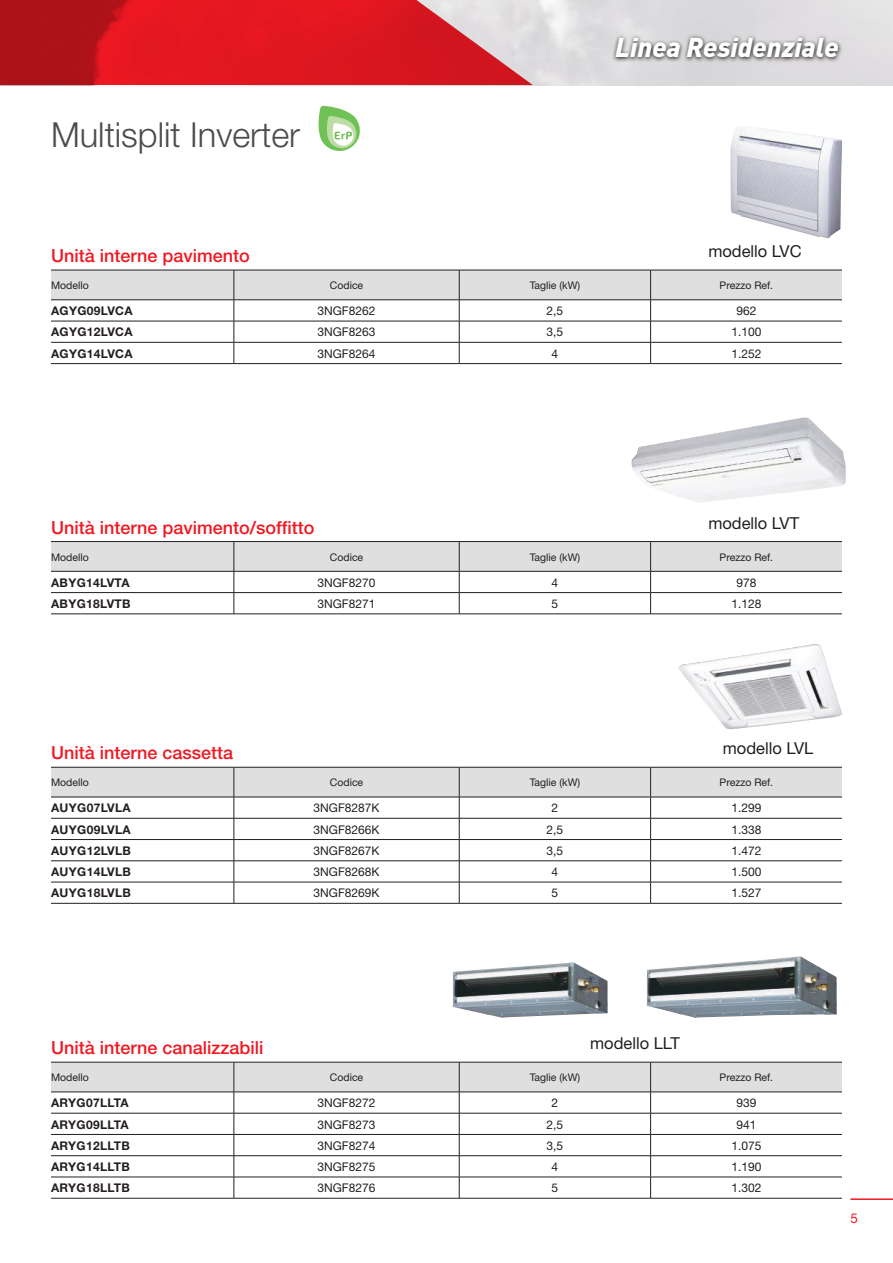
<style>
.page{position:relative;width:893px;height:1263px;background:#fff}
.page>*{position:absolute;margin:0;border:0;box-sizing:border-box;transform-origin:0 0}
.t1{font:300 34.5px "Helvetica Neue";color:#4e4b4c}
.t2{font:italic 900 27px "DIN";color:#fff}
.t3{font:500 18px "Helvetica Neue";color:#ef1923}
.t4{font:16.5px "Helvetica Neue";color:#241f1f}
.t5{font:13.5px "Helvetica Neue";color:#ef1923}
.t6{font:12px "Helvetica Neue";color:#241f1f}
.t7{font:700 12px "Helvetica Neue";letter-spacing:.03em;color:#241f1f}
.t8{font:10.5px "Helvetica Neue";color:#241f1f}
</style>
<div class="page">
<svg style="left:318px;top:106px;width:42px;height:45px"></svg>
<hr style="left:51px;top:363px;width:183px;height:1px;background:#241f1f">
<hr style="left:234px;top:363px;width:225px;height:1px;background:#241f1f">
<hr style="left:459px;top:363px;width:192px;height:1px;background:#241f1f">
<hr style="left:651px;top:363px;width:191px;height:1px;background:#241f1f">
<svg style="left:51px;top:271px;width:791px;height:92px"></svg>
<hr style="left:51px;top:270px;width:183px;height:1px;background:#241f1f">
<hr style="left:234px;top:270px;width:225px;height:1px;background:#241f1f">
<hr style="left:459px;top:270px;width:192px;height:1px;background:#241f1f">
<hr style="left:651px;top:270px;width:191px;height:1px;background:#241f1f">
<img style="left:730px;top:126px;width:112px;height:112px">
<hr style="left:51px;top:614px;width:183px;height:1px;background:#241f1f">
<hr style="left:234px;top:614px;width:225px;height:1px;background:#241f1f">
<hr style="left:459px;top:614px;width:192px;height:1px;background:#241f1f">
<hr style="left:651px;top:614px;width:191px;height:1px;background:#241f1f">
<svg style="left:51px;top:542px;width:791px;height:72px"></svg>
<hr style="left:51px;top:541px;width:183px;height:1px;background:#241f1f">
<hr style="left:234px;top:541px;width:225px;height:1px;background:#241f1f">
<hr style="left:459px;top:541px;width:192px;height:1px;background:#241f1f">
<hr style="left:651px;top:541px;width:191px;height:1px;background:#241f1f">
<img style="left:632px;top:417px;width:214px;height:85px">
<hr style="left:51px;top:1198px;width:183px;height:1px;background:#241f1f">
<hr style="left:234px;top:1198px;width:225px;height:1px;background:#241f1f">
<hr style="left:459px;top:1198px;width:192px;height:1px;background:#241f1f">
<hr style="left:651px;top:1198px;width:191px;height:1px;background:#241f1f">
<svg style="left:51px;top:1063px;width:791px;height:135px"></svg>
<hr style="left:51px;top:1062px;width:183px;height:1px;background:#241f1f">
<hr style="left:234px;top:1062px;width:225px;height:1px;background:#241f1f">
<hr style="left:459px;top:1062px;width:192px;height:1px;background:#241f1f">
<hr style="left:651px;top:1062px;width:191px;height:1px;background:#241f1f">
<img style="left:453px;top:962px;width:155px;height:56px">
<img style="left:647px;top:956px;width:190px;height:62px">
<hr style="left:51px;top:903px;width:183px;height:1px;background:#241f1f">
<hr style="left:234px;top:903px;width:225px;height:1px;background:#241f1f">
<hr style="left:459px;top:903px;width:192px;height:1px;background:#241f1f">
<hr style="left:651px;top:903px;width:191px;height:1px;background:#241f1f">
<svg style="left:51px;top:768px;width:791px;height:135px"></svg>
<hr style="left:51px;top:767px;width:183px;height:1px;background:#241f1f">
<hr style="left:234px;top:767px;width:225px;height:1px;background:#241f1f">
<hr style="left:459px;top:767px;width:192px;height:1px;background:#241f1f">
<hr style="left:651px;top:767px;width:191px;height:1px;background:#241f1f">
<img style="left:678px;top:644px;width:164px;height:85px">
<svg style="left:612px;top:34px;width:231px;height:29px;background:#a09e9f"></svg>
<svg style="left:0;top:0;width:533px;height:85px;background:#d52b34"></svg>
<hr style="left:850px;top:1198px;width:43px;height:2px;background:#ef1923">
<h1 class="t1" style="left:51px;top:113px;width:251px">Multisplit Inverter</h1>
<h2 class="t2" style="left:615px;top:30px;width:225px">Linea Residenziale</h2>
<h3 class="t4" style="left:708px;top:242px;width:95px">modello LVC</h3>
<h3 class="t3" style="left:51px;top:245px;width:200px">Unità interne pavimento</h3>
<p class="t8" style="left:51px;top:279px;width:39px">Modello</p>
<p class="t8" style="left:330px;top:279px;width:35px">Codice</p>
<p class="t8" style="left:530px;top:279px;width:52px">Taglie (kW)</p>
<p class="t8" style="left:720px;top:279px;width:55px">Prezzo Ref.</p>
<p class="t7" style="left:51px;top:303px;width:83px">AGYG09LVCA</p>
<p class="t6" style="left:318px;top:304px;width:60px">3NGF8262</p>
<p class="t6" style="left:547px;top:304px;width:18px">2,5</p>
<p class="t6" style="left:736px;top:304px;width:22px">962</p>
<p class="t7" style="left:51px;top:325px;width:83px">AGYG12LVCA</p>
<p class="t6" style="left:318px;top:325px;width:60px">3NGF8263</p>
<p class="t6" style="left:547px;top:325px;width:18px">3,5</p>
<p class="t6" style="left:731px;top:325px;width:32px">1.100</p>
<p class="t7" style="left:51px;top:346px;width:83px">AGYG14LVCA</p>
<p class="t6" style="left:318px;top:346px;width:60px">3NGF8264</p>
<p class="t6" style="left:552px;top:346px;width:8px">4</p>
<p class="t6" style="left:731px;top:346px;width:32px">1.252</p>
<h3 class="t4" style="left:708px;top:514px;width:92px">modello LVT</h3>
<h3 class="t3" style="left:51px;top:516px;width:265px">Unità interne pavimento/soffitto</h3>
<p class="t8" style="left:51px;top:550px;width:39px">Modello</p>
<p class="t8" style="left:330px;top:550px;width:35px">Codice</p>
<p class="t8" style="left:530px;top:550px;width:52px">Taglie (kW)</p>
<p class="t8" style="left:720px;top:550px;width:55px">Prezzo Ref.</p>
<p class="t7" style="left:51px;top:575px;width:80px">ABYG14LVTA</p>
<p class="t6" style="left:318px;top:575px;width:60px">3NGF8270</p>
<p class="t6" style="left:552px;top:575px;width:8px">4</p>
<p class="t6" style="left:736px;top:575px;width:22px">978</p>
<p class="t7" style="left:51px;top:596px;width:81px">ABYG18LVTB</p>
<p class="t6" style="left:318px;top:596px;width:60px">3NGF8271</p>
<p class="t6" style="left:552px;top:596px;width:8px">5</p>
<p class="t6" style="left:731px;top:596px;width:32px">1.128</p>
<h3 class="t4" style="left:723px;top:739px;width:92px">modello LVL</h3>
<h3 class="t3" style="left:51px;top:742px;width:184px">Unità interne cassetta</h3>
<p class="t8" style="left:51px;top:776px;width:39px">Modello</p>
<p class="t8" style="left:330px;top:776px;width:35px">Codice</p>
<p class="t8" style="left:530px;top:776px;width:52px">Taglie (kW)</p>
<p class="t8" style="left:720px;top:776px;width:55px">Prezzo Ref.</p>
<p class="t7" style="left:51px;top:801px;width:81px">AUYG07LVLA</p>
<p class="t6" style="left:314px;top:801px;width:68px">3NGF8287K</p>
<p class="t6" style="left:552px;top:801px;width:8px">2</p>
<p class="t6" style="left:731px;top:801px;width:32px">1.299</p>
<p class="t7" style="left:51px;top:822px;width:81px">AUYG09LVLA</p>
<p class="t6" style="left:314px;top:822px;width:68px">3NGF8266K</p>
<p class="t6" style="left:547px;top:822px;width:18px">2,5</p>
<p class="t6" style="left:731px;top:822px;width:32px">1.338</p>
<p class="t7" style="left:51px;top:843px;width:81px">AUYG12LVLB</p>
<p class="t6" style="left:314px;top:843px;width:68px">3NGF8267K</p>
<p class="t6" style="left:547px;top:843px;width:18px">3,5</p>
<p class="t6" style="left:731px;top:843px;width:32px">1.472</p>
<p class="t7" style="left:51px;top:864px;width:81px">AUYG14LVLB</p>
<p class="t6" style="left:314px;top:865px;width:68px">3NGF8268K</p>
<p class="t6" style="left:552px;top:865px;width:8px">4</p>
<p class="t6" style="left:731px;top:865px;width:32px">1.500</p>
<p class="t7" style="left:51px;top:886px;width:81px">AUYG18LVLB</p>
<p class="t6" style="left:314px;top:886px;width:68px">3NGF8269K</p>
<p class="t6" style="left:552px;top:886px;width:8px">5</p>
<p class="t6" style="left:731px;top:886px;width:32px">1.527</p>
<h3 class="t4" style="left:590px;top:1034px;width:91px">modello LLT</h3>
<h3 class="t3" style="left:51px;top:1037px;width:214px">Unità interne canalizzabili</h3>
<p class="t8" style="left:51px;top:1071px;width:39px">Modello</p>
<p class="t8" style="left:330px;top:1071px;width:35px">Codice</p>
<p class="t8" style="left:530px;top:1071px;width:52px">Taglie (kW)</p>
<p class="t8" style="left:720px;top:1071px;width:55px">Prezzo Ref.</p>
<p class="t7" style="left:51px;top:1095px;width:79px">ARYG07LLTA</p>
<p class="t6" style="left:318px;top:1096px;width:60px">3NGF8272</p>
<p class="t6" style="left:552px;top:1096px;width:8px">2</p>
<p class="t6" style="left:736px;top:1096px;width:22px">939</p>
<p class="t7" style="left:51px;top:1117px;width:79px">ARYG09LLTA</p>
<p class="t6" style="left:318px;top:1117px;width:60px">3NGF8273</p>
<p class="t6" style="left:547px;top:1117px;width:18px">2,5</p>
<p class="t6" style="left:736px;top:1117px;width:22px">941</p>
<p class="t7" style="left:51px;top:1138px;width:80px">ARYG12LLTB</p>
<p class="t6" style="left:318px;top:1138px;width:60px">3NGF8274</p>
<p class="t6" style="left:547px;top:1138px;width:18px">3,5</p>
<p class="t6" style="left:731px;top:1138px;width:32px">1.075</p>
<p class="t7" style="left:51px;top:1159px;width:80px">ARYG14LLTB</p>
<p class="t6" style="left:318px;top:1160px;width:60px">3NGF8275</p>
<p class="t6" style="left:552px;top:1160px;width:8px">4</p>
<p class="t6" style="left:731px;top:1160px;width:32px">1.190</p>
<p class="t7" style="left:51px;top:1180px;width:80px">ARYG18LLTB</p>
<p class="t6" style="left:318px;top:1181px;width:60px">3NGF8276</p>
<p class="t6" style="left:552px;top:1181px;width:8px">5</p>
<p class="t6" style="left:731px;top:1181px;width:32px">1.302</p>
<p class="t5" style="left:850px;top:1210px;width:9px">5</p>
</div>
